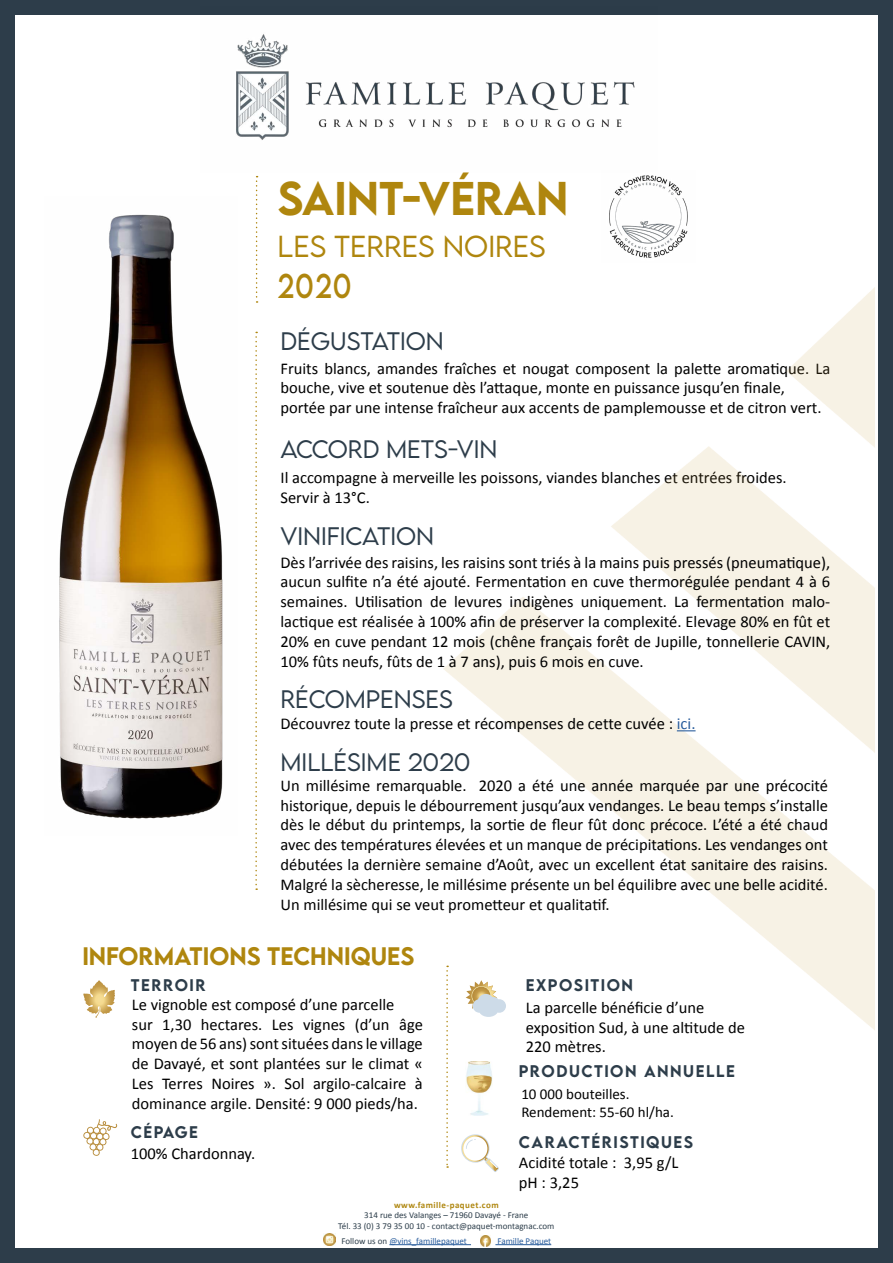
<style>
.page{position:relative;width:893px;height:1263px;background:#fff}
.page>*{position:absolute;margin:0;border:0;box-sizing:border-box;transform-origin:0 0}
.t1{font:500 42px "LEMONMILK";color:#af860e}
.t2{font:30.6px "LEMONMILK";color:#af860e;scale:.82 1}
.t3{font:300 27px "LEMONMILK";color:#af860e}
.t4{font:300 22.5px "LEMONMILK";color:#2d3d4a}
.t5{font:500 22.5px "LEMONMILK";color:#af860e}
.t6{font:16.5px/19.8px "Calibri";color:#000}
.t7{font:500 15px "LEMONMILK";letter-spacing:.1em;color:#2d3d4a}
.t8{font:15px/18px "Calibri";color:#000}
.t9{font:9px/10.8px "Calibri";color:#2c3d4a;text-align:center}
.t10{font:9px "Calibri";color:#275b9b}
.t11{font:700 9px "Calibri";letter-spacing:.05em;color:#af8710}
.s1{color:#275b9b}
.s2{color:#2c3d4a}
</style>
<div class="page">
<div style="left:0;top:0;width:893px;height:1263px;border:15px solid #2d3d4a"></div>
<hr style="left:389px;top:1244px;width:82px;height:1px;background:#275b9b">
<hr style="left:495px;top:1244px;width:56px;height:1px;background:#275b9b">
<svg style="left:256px;top:176px;width:2px;height:127px"></svg>
<svg style="left:83px;top:980px;width:29px;height:38px"></svg>
<svg style="left:255px;top:332px;width:2px;height:558px"></svg>
<svg style="left:446px;top:1034px;width:2px;height:134px"></svg>
<img style="left:200px;top:6px;width:458px;height:134px">
<img style="left:609px;top:175px;width:79px;height:83px">
<svg style="left:83px;top:1119px;width:34px;height:37px"></svg>
<img style="left:444px;top:283px;width:434px;height:750px">
<svg style="left:466px;top:980px;width:40px;height:37px"></svg>
<img style="left:466px;top:1062px;width:26px;height:54px">
<svg style="left:324px;top:1234px;width:11px;height:11px"></svg>
<svg style="left:677px;top:730px;width:19px;height:1px"></svg>
<svg style="left:480px;top:1235px;width:11px;height:11px"></svg>
<svg style="left:892px;top:0;width:1px;height:1263px"></svg>
<svg style="left:461px;top:1134px;width:38px;height:38px"></svg>
<img style="left:59px;top:214px;width:164px;height:605px">
<h1 class="t1" style="left:278px;top:170px;width:202px">SAINT-VÉRAN</h1>
<h3 class="t3" style="left:278px;top:229px;width:252px">LES TERRES NOIRES</h3>
<h2 class="t2" style="left:278px;top:266px;width:91px">2020</h2>
<h3 class="t4" style="left:280px;top:327px;width:144px">DÉGUSTATION</h3>
<p class="t6" style="left:280px;top:358px;width:551px">Fruits blancs, amandes fraîches et nougat composent la palette aromatique. La bouche, vive et soutenue dès l’attaque, monte en puissance jusqu’en finale, portée par une intense fraîcheur aux accents de pamplemousse et de citron vert.</p>
<h3 class="t4" style="left:280px;top:435px;width:215px">ACCORD METS-VIN</h3>
<p class="t6" style="left:280px;top:467px;width:508px">Il accompagne à merveille les poissons, viandes blanches et entrées froides.<br>Servir à 13°C.</p>
<h3 class="t4" style="left:280px;top:522px;width:155px">VINIFICATION</h3>
<p class="t6" style="left:280px;top:552px;width:551px;text-align:justify">Dès l’arrivée des raisins, les raisins sont triés à la mains puis pressés (pneumatique), aucun sulfite n’a été ajouté. Fermentation en cuve thermorégulée pendant 4 à 6 semaines. Utilisation de levures indigènes uniquement. La fermentation malo&shy;lactique est réalisée à 100% afin de préserver la complexité. Elevage 80% en fût et 20% en cuve pendant 12 mois (chêne français forêt de Jupille, tonnellerie CAVIN, 10% fûts neufs, fûts de 1 à 7 ans), puis 6 mois en cuve.</p>
<h3 class="t4" style="left:280px;top:685px;width:174px">RÉCOMPENSES</h3>
<p class="t6" style="left:280px;top:713px;width:417px">Découvrez toute la presse et récompenses de cette cuvée : <span class="s1">ici.</span></p>
<h3 class="t4" style="left:280px;top:747px;width:191px">MILLÉSIME 2020</h3>
<p class="t6" style="left:280px;top:775px;width:549px;text-align:justify">Un millésime remarquable. 2020 a été une année marquée par une précocité historique, depuis le débourrement jusqu’aux vendanges. Le beau temps s’installe dès le début du printemps, la sortie de fleur fût donc précoce. L’été a été chaud avec des températures élevées et un manque de précipitations. Les vendanges ont débutées la dernière semaine d’Août, avec un excellent état sanitaire des raisins.<br>Malgré la sècheresse, le millésime présente un bel équilibre avec une belle acidité.<br>Un millésime qui se veut prometteur et qualitatif.</p>
<h3 class="t5" style="left:82px;top:941px;width:333px">INFORMATIONS TECHNIQUES</h3>
<p class="t7" style="left:131px;top:975px;width:76px">TERROIR</p>
<p class="t7" style="left:526px;top:975px;width:35px">EXPOS</p>
<p class="t7" style="left:585px;top:975px;width:36px">ITION</p>
<p class="t6" style="left:132px;top:994px;width:292px">Le vignoble est composé d’une parcelle<br>sur 1,30 hectares. Les vignes (d’un âge moyen de 56 ans) sont situées dans le village de Davayé, et sont plantées sur le climat « Les Terres Noires ». Sol argilo-calcaire à dominance argile. Densité: 9 000 pieds/ha.</p>
<p class="t6" style="left:526px;top:997px;width:221px">La parcelle bénéficie d’une exposition Sud, à une altitude de<br>220 mètres.</p>
<p class="t7" style="left:519px;top:1061px;width:218px">PRODUCTION ANNUELLE</p>
<p class="t8" style="left:521px;top:1085px;width:154px">10 000 bouteilles.<br>Rendement: 55-60 hl/ha.</p>
<p class="t7" style="left:131px;top:1122px;width:69px">CÉPAGE</p>
<p class="t6" style="left:131px;top:1143px;width:126px">100% Chardonnay.</p>
<p class="t7" style="left:519px;top:1132px;width:13px">CARACTÉR</p>
<p class="t7" style="left:613px;top:1132px;width:46px">ISTIQUES</p>
<p class="t6" style="left:519px;top:1152px;width:161px">Acidité totale : 3,95 g/L pH : 3,25</p>
<p class="t11" style="left:394px;top:1198px;width:106px">www.famille-paquet.com</p>
<p class="t9" style="left:338px;top:1210px;width:218px">314 rue des Valanges – 71960 Davayé - Frane<br>Tél. 33 (0) 3 79 35 00 10 - contact@paquet-montagnac.com</p>
<p class="t10" style="left:341px;top:1234px;width:127px"><span class="s2">Follow us on</span> @vins_famillepaquet</p>
<p class="t10" style="left:497px;top:1234px;width:55px">Famille Paquet</p>
</div>
